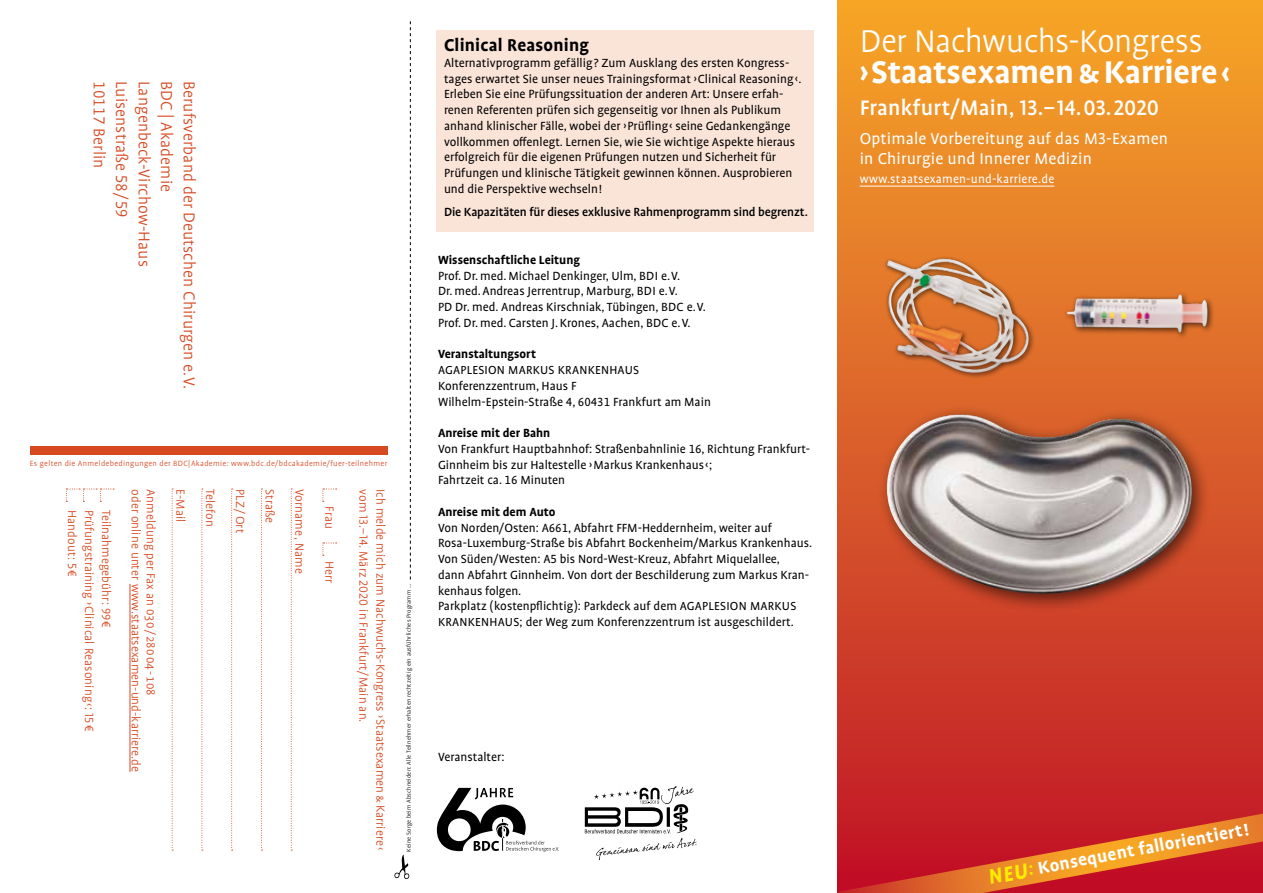
<style>
.page{position:relative;width:1263px;height:893px;background:#fff}
.page>*{position:absolute;margin:0;border:0;box-sizing:border-box;transform-origin:0 0}
.t1{font:700 36px "Profile Pro";letter-spacing:-.005em;color:#fff}
.t2{font:300 36px "Profile Pro";letter-spacing:-.015em;color:#fff}
.t3{font:500 24px "Profile Pro";letter-spacing:.01em;color:#fff}
.t4{font:700 19.5px "Profile Pro";color:#fff}
.t5{font:700 19.5px "Profile Pro";letter-spacing:.01em;color:#000}
.t6{font:300 18px "Profile Pro";letter-spacing:.005em;color:#d74921}
.t7{font:18px/19.5px "Profile Pro";letter-spacing:.01em;color:#fff}
.t8{font:13.5px/15.8px "Profile Pro";color:#000}
.t9{font:300 13.5px/17px "Profile Pro";letter-spacing:.005em;color:#d74921}
.t10{font:700 13.5px "Profile Pro";color:#000}
.t11{font:500 13.5px "Profile Pro";letter-spacing:-.01em;color:#000}
.t12{font:13.5px "Profile Pro";letter-spacing:.015em;color:#fff}
.t13{font:13.35px "Profile Pro";letter-spacing:.02em;color:#000}
.t14{font:300 8.7px "Profile Pro";letter-spacing:.035em;color:#d74921}
.t15{font:300 6.75px "Profile Pro";letter-spacing:.02em;color:#000}
.s1{font-size:13.35px}
.s2{font-style:italic;font-size:24px;color:#ffed00}
.s3{font-style:italic;color:#ffed00}
</style>
<div class="page">
<div style="left:838px;top:0;width:425px;height:893px;background:linear-gradient(to bottom,#f6a729,#bf152a)"></div>
<svg style="left:838px;top:814px;width:425px;height:79px;background:#ce3726"></svg>
<div style="left:436px;top:30px;width:377px;height:201px;background:#fae4d8"></div>
<svg style="left:410px;top:21px;width:1px;height:559px"></svg>
<svg style="left:394px;top:854px;width:15px;height:25px"></svg>
<svg style="left:291px;top:489px;width:1px;height:362px"></svg>
<svg style="left:261px;top:489px;width:1px;height:362px"></svg>
<svg style="left:231px;top:489px;width:2px;height:362px"></svg>
<svg style="left:202px;top:489px;width:1px;height:362px"></svg>
<svg style="left:172px;top:489px;width:1px;height:362px"></svg>
<svg style="left:323px;top:489px;width:14px;height:13px"></svg>
<svg style="left:323px;top:543px;width:14px;height:13px"></svg>
<hr style="left:860px;top:186px;width:194px;height:1px;background:#fff">
<svg style="left:66px;top:489px;width:48px;height:13px"></svg>
<hr style="left:130px;top:584px;width:1px;height:188px;background:#d74921">
<div style="left:883px;top:255px;width:152px;height:125px;background:#000;opacity:.6"></div>
<img style="left:885px;top:259px;width:144px;height:114px">
<div style="left:877px;top:405px;width:334px;height:208px;background:#000;opacity:.6"></div>
<img style="left:887px;top:414px;width:305px;height:180px">
<div style="left:1064px;top:291px;width:151px;height:49px;background:#000;opacity:.6"></div>
<img style="left:1067px;top:294px;width:141px;height:39px">
<div style="left:30px;top:446px;width:357px;height:9px;background:#d74921"></div>
<svg style="left:437px;top:788px;width:122px;height:64px"></svg>
<svg style="left:585px;top:786px;width:112px;height:74px"></svg>
<h3 class="t6" style="left:109px;top:81px;width:89px;rotate:90deg">10117 Berlin</h3>
<h3 class="t6" style="left:132px;top:81px;width:138px;rotate:90deg">Luisenstraße 58 / 59</h3>
<h3 class="t6" style="left:154px;top:81px;width:187px;rotate:90deg">Langenbeck-Virchow-Haus</h3>
<h3 class="t6" style="left:177px;top:81px;width:112px;rotate:90deg">BDC | Akademie</h3>
<h3 class="t6" style="left:199px;top:81px;width:309px;rotate:90deg">Berufsverband der Deutschen Chirurgen e. V.</h3>
<p class="t14" style="left:30px;top:458px;width:359px">Es gelten die Anmeldebedingungen der BDC|Akademie: www.bdc.de/bdcakademie/fuer-teilnehmer</p>
<p class="t9" style="left:80px;top:510px;width:68px;rotate:90deg">Handout: 5 €</p>
<p class="t9" style="left:97px;top:510px;width:223px;rotate:90deg">Prüfungstraining › Clinical Reasoning ‹: 15 €</p>
<p class="t9" style="left:114px;top:510px;width:119px;rotate:90deg">Teilnahmegebühr: 99 €</p>
<p class="t9" style="left:159px;top:489px;width:208px;rotate:90deg">Anmeldung per Fax an 030 / 28004 -108</p>
<p class="t9" style="left:188px;top:489px;width:35px;rotate:90deg">E-Mail</p>
<p class="t9" style="left:218px;top:489px;width:39px;rotate:90deg">Telefon</p>
<p class="t9" style="left:144px;top:489px;width:284px;rotate:90deg">oder online unter www.staatsexamen-und-karriere.de</p>
<p class="t9" style="left:248px;top:489px;width:46px;rotate:90deg">PLZ/ Ort</p>
<p class="t9" style="left:278px;top:489px;width:36px;rotate:90deg">Straße</p>
<p class="t9" style="left:308px;top:489px;width:86px;rotate:90deg">Vorname , Name</p>
<p class="t9" style="left:337px;top:506px;width:24px;rotate:90deg">Frau</p>
<p class="t9" style="left:337px;top:561px;width:24px;rotate:90deg">Herr</p>
<p class="t9" style="left:388px;top:489px;width:363px;rotate:90deg">Ich melde mich zum Nachwuchs-Kongress › Staatsexamen &amp; Karriere ‹ vom 13.–14. März 2020 in Frankfurt/Main an.</p>
<p class="t15" style="left:405px;top:851px;width:269px;rotate:-90deg">Keine Sorge beim Abschneiden: Alle Teilnehmer erhalten rechtzeitig ein ausführliches Programm …</p>
<h3 class="t5" style="left:444px;top:33px;width:147px">Clinical Reasoning</h3>
<p class="t8" style="left:444px;top:55px;width:359px">Alternativprogramm gefällig ? Zum Ausklang des ersten Kongress&shy;tages erwartet Sie unser neues Trainingsformat › Clinical Reasoning ‹.<br>Erleben Sie eine Prüfungssituation der anderen Art: Unsere erfah&shy;renen Referenten prüfen sich gegenseitig vor Ihnen als Publikum anhand klinischer Fälle, wobei der › Prüfling ‹ seine Gedankengänge vollkommen offenlegt. Lernen Sie, wie Sie wichtige Aspekte hieraus erfolgreich für die eigenen Prüfungen nutzen und Sicherheit für Prüfungen und klinische Tätigkeit gewinnen können. Ausprobieren und die Perspektive wechseln!</p>
<p class="t11" style="left:444px;top:205px;width:365px">Die Kapazitäten für dieses exklusive Rahmenprogramm sind begrenzt.</p>
<p class="t10" style="left:438px;top:252px;width:144px">Wissenschaftliche Leitung</p>
<p class="t8" style="left:438px;top:268px;width:269px">Prof. Dr. med. Michael Denkinger, Ulm, BDI e. V.<br>Dr. med. Andreas Jerrentrup, Marburg, BDI e. V.<br>PD Dr. med. Andreas Kirschniak, Tübingen, BDC e. V.<br>Prof. Dr. med. Carsten J. Krones, Aachen, BDC e. V.</p>
<p class="t10" style="left:438px;top:346px;width:99px">Veranstaltungsort</p>
<p class="t13" style="left:438px;top:362px;width:203px">AGAPLESION MARKUS KRANKENHAUS</p>
<p class="t8" style="left:438px;top:378px;width:274px">Konferenzzentrum, Haus F<br>Wilhelm-Epstein-Straße 4, 60431 Frankfurt am Main</p>
<p class="t10" style="left:438px;top:425px;width:114px">Anreise mit der Bahn</p>
<p class="t8" style="left:438px;top:441px;width:374px">Von Frankfurt Hauptbahnhof: Straßenbahnlinie 16, Richtung Frankfurt-<br>Ginnheim bis zur Haltestelle › Markus Krankenhaus ‹;<br>Fahrtzeit ca. 16 Minuten</p>
<p class="t10" style="left:438px;top:504px;width:119px">Anreise mit dem Auto</p>
<p class="t8" style="left:438px;top:520px;width:376px">Von Norden/Osten: A661, Abfahrt FFM-Heddernheim, weiter auf Rosa-Luxemburg-Straße bis Abfahrt Bockenheim/Markus Krankenhaus.<br>Von Süden/Westen: A5 bis Nord-West-Kreuz, Abfahrt Miquelallee,<br>dann Abfahrt Ginnheim. Von dort der Beschilderung zum Markus Kran&shy;kenhaus folgen.<br>Parkplatz ( kostenpflichtig ): Parkdeck auf dem <span class="s1">AGAPLESION MARKUS KRANKENHAUS;</span> der Weg zum Konferenzzentrum ist ausgeschildert.</p>
<p class="t8" style="left:438px;top:749px;width:68px">Veranstalter:</p>
<h1 class="t2" style="left:860px;top:22px;width:344px">Der Nachwuchs-Kongress</h1>
<h1 class="t1" style="left:860px;top:51px;width:372px">› Staatsexamen &amp; Karriere ‹</h1>
<h2 class="t3" style="left:860px;top:94px;width:301px">Frankfurt/Main, 13.– 14. 03. 2020</h2>
<h3 class="t7" style="left:860px;top:130px;width:310px">Optimale Vorbereitung auf das M3-Examen in Chirurgie und Innerer Medizin</h3>
<p class="t12" style="left:860px;top:171px;width:196px">www.staatsexamen-und-karriere.de</p>
<h3 class="t4" style="left:986px;top:864px;width:266px;rotate:-10deg"><span class="s2">NEU</span><span class="s3">:</span> Konsequent fallorientiert!</h3>
</div>
